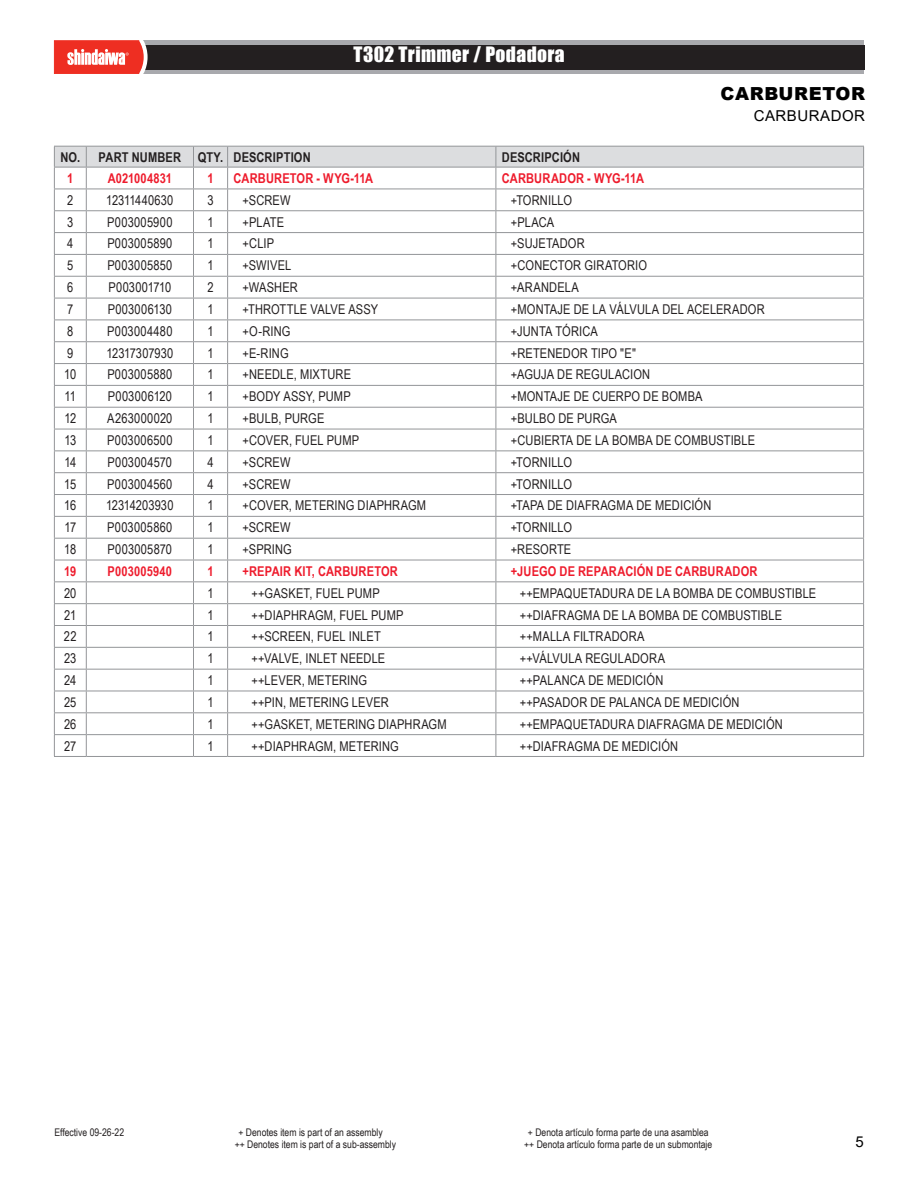
<style>
.page{position:relative;width:918px;height:1188px;background:#fff}
.page>*{position:absolute;margin:0;border:0;box-sizing:border-box;transform-origin:0 0}
.t1{font:19.5px "Impact";letter-spacing:.02em;color:#fff}
.t2{font:900 18px "Arial";letter-spacing:.035em;color:#000}
.t3{font:15px "Arial";letter-spacing:.035em;color:#000}
.t4{font:13.5px "Arial Narrow";letter-spacing:.015em;color:#231f20}
.t5{font:700 13.5px "Arial Narrow";letter-spacing:.01em;color:#ee1b2c}
.t6{font:700 13.5px "Arial Narrow";letter-spacing:.01em;color:#231f20}
.t7{font:10.5px "Arial Narrow";color:#231f20}
</style>
<div class="page">
<div style="left:143px;top:41px;width:721px;height:33px;background:#a8a9ad"></div>
<div style="left:145px;top:45px;width:719px;height:24px;background:#231f20"></div>
<svg style="left:54px;top:40px;width:94px;height:34px;background:#ef6158"></svg>
<hr style="left:54px;top:756px;width:32px;height:1px;background:#939598">
<hr style="left:86px;top:756px;width:107px;height:1px;background:#939598">
<hr style="left:194px;top:756px;width:34px;height:1px;background:#939598">
<hr style="left:228px;top:756px;width:268px;height:1px;background:#939598">
<hr style="left:496px;top:756px;width:368px;height:1px;background:#939598">
<svg style="left:54px;top:146px;width:810px;height:610px"></svg>
<h1 class="t1" style="left:354px;top:39px;width:213px">T302 Trimmer / Podadora</h1>
<h2 class="t2" style="left:720px;top:80px;width:146px">CARBURETOR</h2>
<p class="t3" style="left:754px;top:105px;width:113px">CARBURADOR</p>
<p class="t6" style="left:60px;top:147px;width:252px">NO. PART NUMBER QTY. DESCRIPTION</p>
<p class="t6" style="left:502px;top:147px;width:80px">DESCRIPCIÓN</p>
<p class="t5" style="left:67px;top:168px;width:8px">1</p>
<p class="t5" style="left:108px;top:168px;width:65px">A021004831</p>
<p class="t5" style="left:207px;top:168px;width:8px">1</p>
<p class="t5" style="left:234px;top:168px;width:141px">CARBURETOR - WYG-11A</p>
<p class="t5" style="left:502px;top:168px;width:144px">CARBURADOR - WYG-11A</p>
<p class="t4" style="left:67px;top:190px;width:8px">2</p>
<p class="t4" style="left:106px;top:190px;width:69px">12311440630</p>
<p class="t4" style="left:207px;top:190px;width:8px">3</p>
<p class="t4" style="left:243px;top:190px;width:50px">+SCREW</p>
<p class="t4" style="left:511px;top:190px;width:63px">+TORNILLO</p>
<p class="t4" style="left:67px;top:212px;width:8px">3</p>
<p class="t4" style="left:107px;top:212px;width:67px">P003005900</p>
<p class="t4" style="left:207px;top:212px;width:8px">1</p>
<p class="t4" style="left:243px;top:212px;width:43px">+PLATE</p>
<p class="t4" style="left:511px;top:212px;width:45px">+PLACA</p>
<p class="t4" style="left:67px;top:234px;width:8px">4</p>
<p class="t4" style="left:107px;top:234px;width:67px">P003005890</p>
<p class="t4" style="left:207px;top:234px;width:8px">1</p>
<p class="t4" style="left:243px;top:234px;width:33px">+CLIP</p>
<p class="t4" style="left:511px;top:234px;width:75px">+SUJETADOR</p>
<p class="t4" style="left:67px;top:256px;width:8px">5</p>
<p class="t4" style="left:107px;top:256px;width:66px">P003005850</p>
<p class="t4" style="left:207px;top:256px;width:8px">1</p>
<p class="t4" style="left:243px;top:256px;width:50px">+SWIVEL</p>
<p class="t4" style="left:511px;top:256px;width:138px">+CONECTOR GIRATORIO</p>
<p class="t4" style="left:67px;top:277px;width:8px">6</p>
<p class="t4" style="left:109px;top:277px;width:64px">P003001710</p>
<p class="t4" style="left:207px;top:277px;width:8px">2</p>
<p class="t4" style="left:243px;top:277px;width:57px">+WASHER</p>
<p class="t4" style="left:511px;top:277px;width:69px">+ARANDELA</p>
<p class="t4" style="left:67px;top:299px;width:8px">7</p>
<p class="t4" style="left:108px;top:299px;width:66px">P003006130</p>
<p class="t4" style="left:207px;top:299px;width:8px">1</p>
<p class="t4" style="left:243px;top:299px;width:137px">+THROTTLE VALVE ASSY</p>
<p class="t4" style="left:511px;top:299px;width:255px">+MONTAJE DE LA VÁLVULA DEL ACELERADOR</p>
<p class="t4" style="left:67px;top:321px;width:8px">8</p>
<p class="t4" style="left:107px;top:321px;width:67px">P003004480</p>
<p class="t4" style="left:207px;top:321px;width:8px">1</p>
<p class="t4" style="left:243px;top:321px;width:49px">+O-RING</p>
<p class="t4" style="left:511px;top:321px;width:88px">+JUNTA TÓRICA</p>
<p class="t4" style="left:67px;top:343px;width:8px">9</p>
<p class="t4" style="left:106px;top:343px;width:69px">12317307930</p>
<p class="t4" style="left:207px;top:343px;width:8px">1</p>
<p class="t4" style="left:243px;top:343px;width:48px">+E-RING</p>
<p class="t4" style="left:511px;top:343px;width:127px">+RETENEDOR TIPO "E"</p>
<p class="t4" style="left:64px;top:365px;width:14px">10</p>
<p class="t4" style="left:107px;top:365px;width:67px">P003005880</p>
<p class="t4" style="left:207px;top:365px;width:8px">1</p>
<p class="t4" style="left:243px;top:365px;width:110px">+NEEDLE, MIXTURE</p>
<p class="t4" style="left:511px;top:365px;width:141px">+AGUJA DE REGULACION</p>
<p class="t4" style="left:65px;top:387px;width:13px">11</p>
<p class="t4" style="left:108px;top:387px;width:65px">P003006120</p>
<p class="t4" style="left:207px;top:387px;width:8px">1</p>
<p class="t4" style="left:243px;top:387px;width:110px">+BODY ASSY, PUMP</p>
<p class="t4" style="left:511px;top:387px;width:193px">+MONTAJE DE CUERPO DE BOMBA</p>
<p class="t4" style="left:64px;top:408px;width:13px">12</p>
<p class="t4" style="left:107px;top:408px;width:67px">A263000020</p>
<p class="t4" style="left:207px;top:408px;width:8px">1</p>
<p class="t4" style="left:243px;top:408px;width:83px">+BULB, PURGE</p>
<p class="t4" style="left:511px;top:408px;width:107px">+BULBO DE PURGA</p>
<p class="t4" style="left:64px;top:430px;width:13px">13</p>
<p class="t4" style="left:107px;top:430px;width:67px">P003006500</p>
<p class="t4" style="left:207px;top:430px;width:8px">1</p>
<p class="t4" style="left:243px;top:430px;width:118px">+COVER, FUEL PUMP</p>
<p class="t4" style="left:511px;top:430px;width:246px">+CUBIERTA DE LA BOMBA DE COMBUSTIBLE</p>
<p class="t4" style="left:64px;top:452px;width:13px">14</p>
<p class="t4" style="left:108px;top:452px;width:66px">P003004570</p>
<p class="t4" style="left:207px;top:452px;width:8px">4</p>
<p class="t4" style="left:243px;top:452px;width:50px">+SCREW</p>
<p class="t4" style="left:511px;top:452px;width:63px">+TORNILLO</p>
<p class="t4" style="left:64px;top:474px;width:13px">15</p>
<p class="t4" style="left:107px;top:474px;width:67px">P003004560</p>
<p class="t4" style="left:207px;top:474px;width:8px">4</p>
<p class="t4" style="left:243px;top:474px;width:50px">+SCREW</p>
<p class="t4" style="left:511px;top:474px;width:63px">+TORNILLO</p>
<p class="t4" style="left:64px;top:496px;width:14px">16</p>
<p class="t4" style="left:106px;top:496px;width:69px">12314203930</p>
<p class="t4" style="left:207px;top:496px;width:8px">1</p>
<p class="t4" style="left:243px;top:496px;width:185px">+COVER, METERING DIAPHRAGM</p>
<p class="t4" style="left:511px;top:496px;width:202px">+TAPA DE DIAFRAGMA DE MEDICIÓN</p>
<p class="t4" style="left:64px;top:518px;width:13px">17</p>
<p class="t4" style="left:107px;top:518px;width:67px">P003005860</p>
<p class="t4" style="left:207px;top:518px;width:8px">1</p>
<p class="t4" style="left:243px;top:518px;width:50px">+SCREW</p>
<p class="t4" style="left:511px;top:518px;width:63px">+TORNILLO</p>
<p class="t4" style="left:64px;top:539px;width:14px">18</p>
<p class="t4" style="left:108px;top:539px;width:66px">P003005870</p>
<p class="t4" style="left:207px;top:539px;width:8px">1</p>
<p class="t4" style="left:243px;top:539px;width:51px">+SPRING</p>
<p class="t4" style="left:511px;top:539px;width:62px">+RESORTE</p>
<p class="t5" style="left:64px;top:561px;width:14px">19</p>
<p class="t5" style="left:108px;top:561px;width:66px">P003005940</p>
<p class="t5" style="left:207px;top:561px;width:8px">1</p>
<p class="t5" style="left:243px;top:561px;width:157px">+REPAIR KIT, CARBURETOR</p>
<p class="t5" style="left:511px;top:561px;width:248px">+JUEGO DE REPARACIÓN DE CARBURADOR</p>
<p class="t4" style="left:64px;top:583px;width:14px">20</p>
<p class="t4" style="left:207px;top:583px;width:8px">1</p>
<p class="t4" style="left:252px;top:583px;width:130px">++GASKET, FUEL PUMP</p>
<p class="t4" style="left:520px;top:583px;width:298px">++EMPAQUETADURA DE LA BOMBA DE COMBUSTIBLE</p>
<p class="t4" style="left:64px;top:605px;width:14px">21</p>
<p class="t4" style="left:207px;top:605px;width:8px">1</p>
<p class="t4" style="left:252px;top:605px;width:154px">++DIAPHRAGM, FUEL PUMP</p>
<p class="t4" style="left:520px;top:605px;width:264px">++DIAFRAGMA DE LA BOMBA DE COMBUSTIBLE</p>
<p class="t4" style="left:64px;top:627px;width:14px">22</p>
<p class="t4" style="left:207px;top:627px;width:8px">1</p>
<p class="t4" style="left:252px;top:627px;width:131px">++SCREEN, FUEL INLET</p>
<p class="t4" style="left:520px;top:627px;width:126px">++MALLA FILTRADORA</p>
<p class="t4" style="left:64px;top:649px;width:14px">23</p>
<p class="t4" style="left:207px;top:649px;width:8px">1</p>
<p class="t4" style="left:252px;top:649px;width:135px">++VALVE, INLET NEEDLE</p>
<p class="t4" style="left:520px;top:649px;width:147px">++VÁLVULA REGULADORA</p>
<p class="t4" style="left:64px;top:670px;width:14px">24</p>
<p class="t4" style="left:207px;top:670px;width:8px">1</p>
<p class="t4" style="left:252px;top:670px;width:117px">++LEVER, METERING</p>
<p class="t4" style="left:520px;top:670px;width:145px">++PALANCA DE MEDICIÓN</p>
<p class="t4" style="left:64px;top:692px;width:14px">25</p>
<p class="t4" style="left:207px;top:692px;width:8px">1</p>
<p class="t4" style="left:252px;top:692px;width:139px">++PIN, METERING LEVER</p>
<p class="t4" style="left:520px;top:692px;width:221px">++PASADOR DE PALANCA DE MEDICIÓN</p>
<p class="t4" style="left:64px;top:714px;width:14px">26</p>
<p class="t4" style="left:207px;top:714px;width:8px">1</p>
<p class="t4" style="left:252px;top:714px;width:197px">++GASKET, METERING DIAPHRAGM</p>
<p class="t4" style="left:520px;top:714px;width:265px">++EMPAQUETADURA DIAFRAGMA DE MEDICIÓN</p>
<p class="t4" style="left:64px;top:736px;width:14px">27</p>
<p class="t4" style="left:207px;top:736px;width:8px">1</p>
<p class="t4" style="left:252px;top:736px;width:149px">++DIAPHRAGM, METERING</p>
<p class="t4" style="left:520px;top:736px;width:160px">++DIAFRAGMA DE MEDICIÓN</p>
<p class="t7" style="left:54px;top:1124px;width:71px">Effective 09-26-22</p>
<p class="t7" style="left:238px;top:1124px;width:146px">+ Denotes item is part of an assembly</p>
<p class="t7" style="left:528px;top:1124px;width:182px">+ Denota artículo forma parte de una asamblea</p>
<p class="t7" style="left:235px;top:1136px;width:163px">++ Denotes item is part of a sub-assembly</p>
<p class="t7" style="left:524px;top:1136px;width:190px">++ Denota artículo forma parte de un submontaje</p>
<p class="t3" style="left:856px;top:1132px;width:10px">5</p>
</div>
